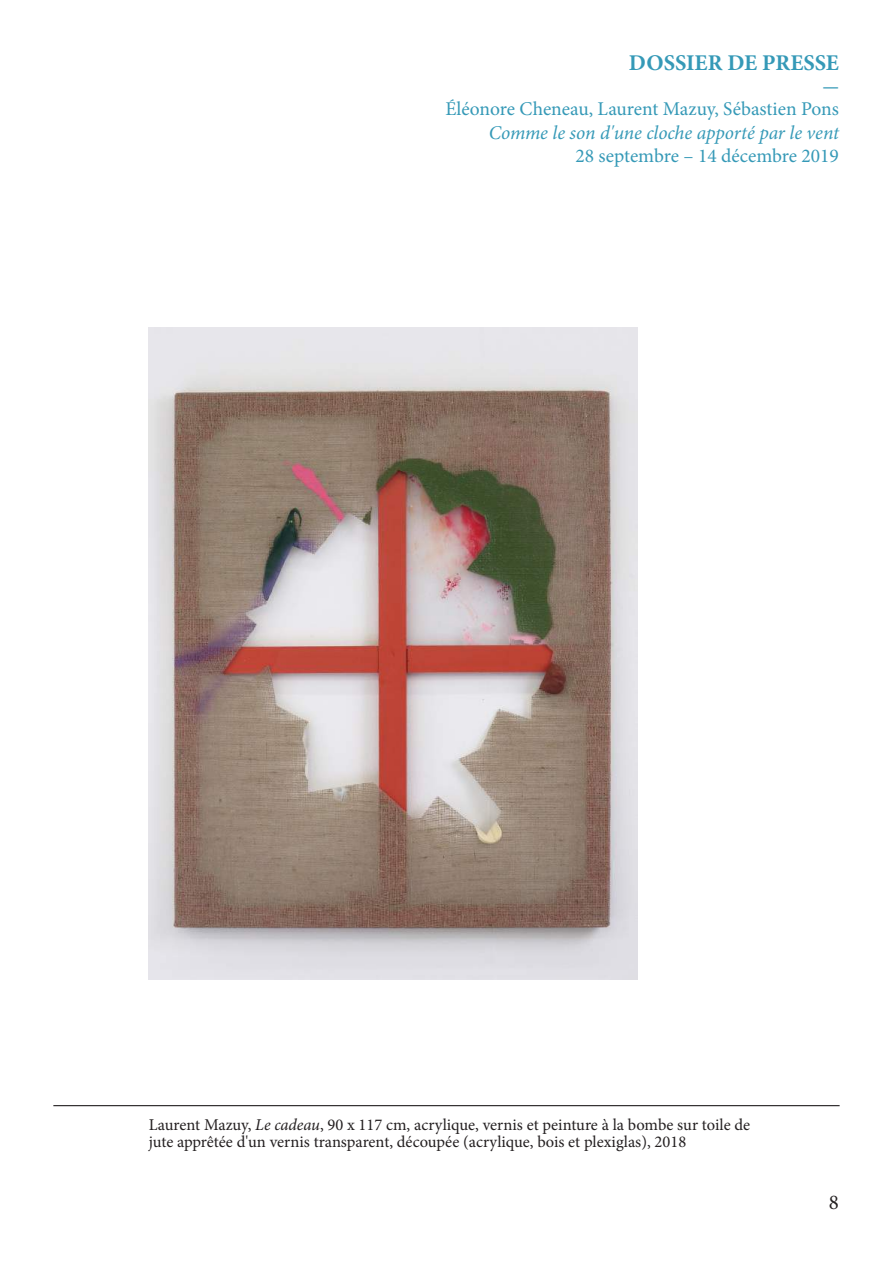
<style>
.page{position:relative;width:893px;height:1263px;background:#fff}
.page>*{position:absolute;margin:0;border:0;box-sizing:border-box;transform-origin:0 0}
.t1{font:700 22.5px "Minion Pro";color:#3599b7}
.t2{font:21px "Minion Pro";color:#231f20}
.t3{font:19.5px "Minion Pro";color:#3599b7}
.t4{font:italic 19.5px "Minion Pro";letter-spacing:-.005em;color:#3599b7}
.t5{font:700 18px "Minion Pro";color:#3599b7}
.t6{font:16.5px/16.5px "Minion Pro";color:#231f20}
.s1{font-style:italic}
</style>
<div class="page">
<hr style="left:53px;top:1105px;width:787px;height:1px;background:#231f20">
<img style="left:149px;top:327px;width:489px;height:653px">
<h1 class="t1" style="left:629px;top:47px;width:212px">DOSSIER DE PRESSE</h1>
<p class="t5" style="left:822px;top:74px;width:18px">—</p>
<p class="t3" style="left:445px;top:96px;width:395px">Éléonore Cheneau, Laurent Mazuy, Sébastien Pons</p>
<p class="t4" style="left:489px;top:119px;width:352px">Comme le son d'une cloche apporté par le vent</p>
<p class="t3" style="left:575px;top:143px;width:265px">28 septembre – 14 décembre 2019</p>
<p class="t6" style="left:149px;top:1117px;width:603px">Laurent Mazuy, <span class="s1">Le cadeau</span>, 90 x 117 cm, acrylique, vernis et peinture à la bombe sur toile de jute apprêtée d'un vernis transparent, découpée (acrylique, bois et plexiglas), 2018</p>
<p class="t2" style="left:829px;top:1188px;width:12px">8</p>
</div>
